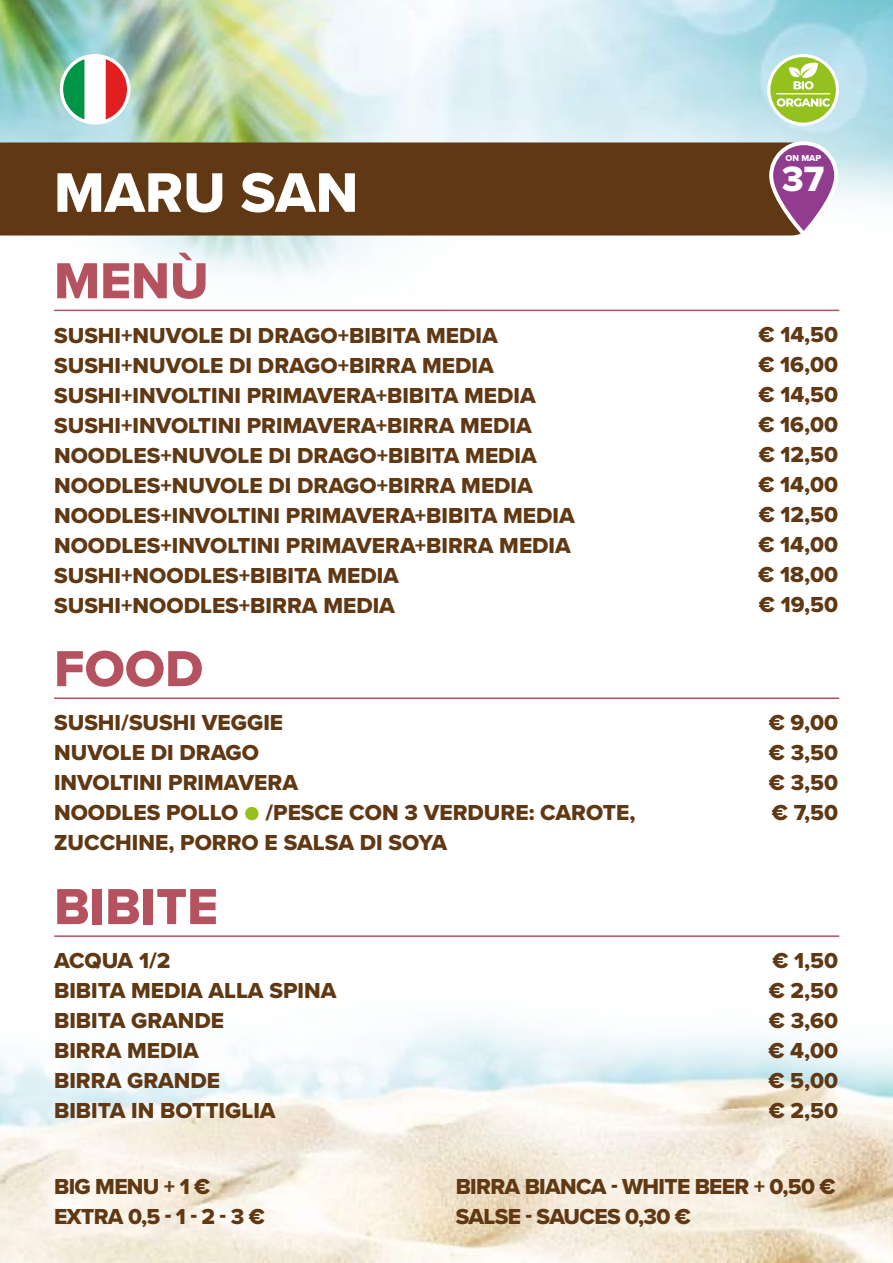
<style>
.page{position:relative;width:893px;height:1263px;background:#fff}
.page>*{position:absolute;margin:0;border:0;box-sizing:border-box;transform-origin:0 0}
.t1{font:57.75px "Proxima Nova Extrabld";color:#fff}
.t2{font:52.5px "Proxima Nova Extrabld";color:#b4525f}
.t3{font:36.45px "Proxima Nova Extrabld";color:#fff}
.t4{font:22.5px/30px "Proxima Nova Extrabld";color:#603813}
.t5{font:22.5px/30px "Proxima Nova Extrabld";letter-spacing:-.03em;color:#603813}
.t6{font:9px "Proxima Nova Extrabld";color:#fff}
.s1{color:#94c11e}
</style>
<div class="page">
<img style="left:0;top:0;width:893px;height:312px">
<img style="left:0;top:935px;width:893px;height:328px">
<div style="left:0;top:142px;width:792px;height:93px;background:#603813"></div>
<svg style="left:769px;top:141px;width:69px;height:95px;fill:#913c8e"></svg>
<div style="left:769px;top:56px;width:68px;height:68px;background:#94c11e;border-radius:50%"></div>
<div style="left:767px;top:54px;width:72px;height:72px;border:3px solid #fff;border-radius:50%"></div>
<svg style="left:777px;top:98px;width:53px;height:9px"></svg>
<svg style="left:789px;top:62px;width:29px;height:28px"></svg>
<hr style="left:777px;top:93px;width:53px;height:1px;background:#fff">
<svg style="left:60px;top:54px;width:70px;height:71px"></svg>
<hr style="left:54px;top:310px;width:785px;height:1px;background:#b4525f">
<hr style="left:54px;top:697px;width:785px;height:2px;background:#b4525f">
<hr style="left:54px;top:935px;width:785px;height:2px;background:#b4525f">
<p class="t6" style="left:786px;top:151px;width:37px">ON MAP</p>
<h1 class="t1" style="left:54px;top:149px;width:306px">MARU SAN</h1>
<h3 class="t3" style="left:782px;top:151px;width:44px">37</h3>
<h2 class="t2" style="left:54px;top:242px;width:156px">MENÙ</h2>
<p class="t4" style="left:54px;top:320px;width:522px">SUSHI+NUVOLE DI DRAGO+BIBITA MEDIA SUSHI+NUVOLE DI DRAGO+BIRRA MEDIA SUSHI+INVOLTINI PRIMAVERA+BIBITA MEDIA SUSHI+INVOLTINI PRIMAVERA+BIRRA MEDIA NOODLES+NUVOLE DI DRAGO+BIBITA MEDIA NOODLES+NUVOLE DI DRAGO+BIRRA MEDIA NOODLES+INVOLTINI PRIMAVERA+BIBITA MEDIA NOODLES+INVOLTINI PRIMAVERA+BIRRA MEDIA SUSHI+NOODLES+BIBITA MEDIA SUSHI+NOODLES+BIRRA MEDIA</p>
<h2 class="t2" style="left:54px;top:629px;width:151px">FOOD</h2>
<p class="t4" style="left:54px;top:708px;width:583px">SUSHI/SUSHI VEGGIE<br>NUVOLE DI DRAGO<br>INVOLTINI PRIMAVERA<br>NOODLES POLLO <span class="s1">●</span> /PESCE CON 3 VERDURE: CAROTE,<br>ZUCCHINE, PORRO E SALSA DI SOYA</p>
<h2 class="t2" style="left:54px;top:867px;width:165px">BIBITE</h2>
<p class="t4" style="left:54px;top:945px;width:284px">ACQUA 1/2<br>BIBITA MEDIA ALLA SPINA<br>BIBITA GRANDE<br>BIRRA MEDIA<br>BIRRA GRANDE<br>BIBITA IN BOTTIGLIA</p>
<p class="t4" style="left:758px;top:320px;width:81px;text-align:justify">€ 14,50 € 16,00 € 14,50 € 16,00 € 12,50 € 14,00 € 12,50 € 14,00 € 18,00 € 19,50</p>
<p class="t4" style="left:769px;top:707px;width:71px;text-align:justify">€ 9,00 € 3,50 € 3,50 € 7,50</p>
<p class="t4" style="left:768px;top:945px;width:71px;text-align:justify">€ 1,50 € 2,50 € 3,60 € 4,00 € 5,00 € 2,50</p>
<p class="t5" style="left:54px;top:1171px;width:212px">BIG MENU + 1 €<br>EXTRA 0,5 - 1 - 2 - 3 €</p>
<p class="t5" style="left:456px;top:1171px;width:382px">BIRRA BIANCA - WHITE BEER + 0,50 €<br>SALSE - SAUCES 0,30 €</p>
</div>
